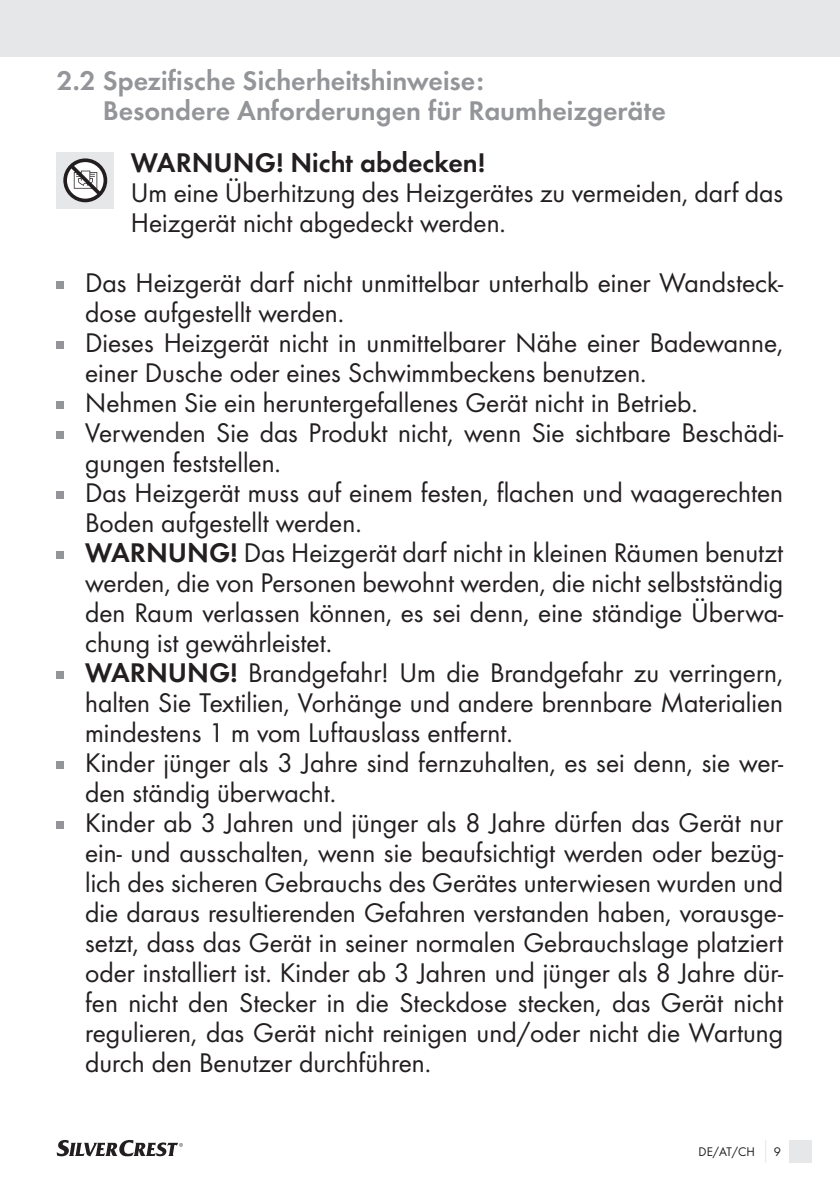
<style>
.page{position:relative;width:840px;height:1191px;background:#fff}
.page>*{position:absolute;margin:0;border:0;box-sizing:border-box;transform-origin:0 0}
._04_Warnhinweise{font:28px/30px "Futura Pro";color:#231f20}
._04_Warnhinweise_Sub{font:600 28px/30px "Futura Pro";color:#939598}
._04_Warnhinweise-2{font:600 28px "Futura Pro";color:#231f20}
.t1{font:13px "Futura Pro";color:#231f20}
.s1{font-weight:600}
</style>
<div class="page">
<div style="left:0;top:0;width:839px;height:57px;background:#e6e7e9"></div>
<svg style="left:57px;top:1140px;width:126px;height:16px"></svg>
<div style="left:788px;top:1140px;width:23px;height:22px;background:#e6e7e9"></div>
<div style="left:57px;top:152px;width:57px;height:57px;background:#e6e7e9"></div>
<svg style="left:63px;top:158px;width:44px;height:44px"></svg>
<div style="left:57px;top:281px;width:7px;height:8px;background:#939598"></div>
<div style="left:57px;top:341px;width:7px;height:8px;background:#939598"></div>
<div style="left:57px;top:401px;width:7px;height:8px;background:#939598"></div>
<div style="left:57px;top:431px;width:7px;height:8px;background:#939598"></div>
<div style="left:57px;top:491px;width:7px;height:8px;background:#939598"></div>
<div style="left:57px;top:551px;width:7px;height:8px;background:#939598"></div>
<div style="left:57px;top:671px;width:7px;height:8px;background:#939598"></div>
<div style="left:57px;top:761px;width:7px;height:8px;background:#939598"></div>
<div style="left:57px;top:821px;width:7px;height:8px;background:#939598"></div>
<p class="_04_Warnhinweise_Sub" style="left:103px;top:63px;width:564px;text-indent:-46px">2.2 Spezifische Sicherheitshinweise:<br>Besondere Anforderungen für Raumheizgeräte</p>
<p class="_04_Warnhinweise-2" style="left:131px;top:142px;width:355px">WARNUNG! Nicht abdecken!</p>
<p class="_04_Warnhinweise" style="left:131px;top:176px;width:653px">Um eine Überhitzung des Heizgerätes zu vermeiden, darf das<br>Heizgerät nicht abgedeckt werden.</p>
<p class="_04_Warnhinweise" style="left:85px;top:266px;width:699px">Das Heizgerät darf nicht unmittelbar unterhalb einer Wandsteck&shy;dose aufgestellt werden.</p>
<p class="_04_Warnhinweise" style="left:85px;top:326px;width:699px">Dieses Heizgerät nicht in unmittelbarer Nähe einer Badewanne, einer Dusche oder eines Schwimmbeckens benutzen.</p>
<p class="_04_Warnhinweise" style="left:85px;top:386px;width:613px">Nehmen Sie ein heruntergefallenes Gerät nicht in Betrieb.</p>
<p class="_04_Warnhinweise" style="left:85px;top:416px;width:699px">Verwenden Sie das Produkt nicht, wenn Sie sichtbare Beschädi&shy;gungen feststellen.</p>
<p class="_04_Warnhinweise" style="left:85px;top:476px;width:699px">Das Heizgerät muss auf einem festen, flachen und waagerechten<br>Boden aufgestellt werden.</p>
<p class="_04_Warnhinweise" style="left:85px;top:536px;width:699px;text-align:justify"><span class="s1">WARNUNG!</span> Das Heizgerät darf nicht in kleinen Räumen benutzt werden, die von Personen bewohnt werden, die nicht selbstständig den Raum verlassen können, es sei denn, eine ständige Überwa&shy;chung ist gewährleistet.</p>
<p class="_04_Warnhinweise" style="left:85px;top:656px;width:699px;text-align:justify"><span class="s1">WARNUNG!</span> Brandgefahr! Um die Brandgefahr zu verringern, halten Sie Textilien, Vorhänge und andere brennbare Materialien mindestens 1 m vom Luftauslass entfernt.</p>
<p class="_04_Warnhinweise" style="left:85px;top:746px;width:699px">Kinder jünger als 3 Jahre sind fernzuhalten, es sei denn, sie wer&shy;den ständig überwacht.</p>
<p class="_04_Warnhinweise" style="left:85px;top:806px;width:699px;text-align:justify">Kinder ab 3 Jahren und jünger als 8 Jahre dürfen das Gerät nur ein- und ausschalten, wenn sie beaufsichtigt werden oder bezüg&shy;lich des sicheren Gebrauchs des Gerätes unterwiesen wurden und die daraus resultierenden Gefahren verstanden haben, vorausge&shy;setzt, dass das Gerät in seiner normalen Gebrauchslage platziert oder installiert ist. Kinder ab 3 Jahren und jünger als 8 Jahre dür&shy;fen nicht den Stecker in die Steckdose stecken, das Gerät nicht regulieren, das Gerät nicht reinigen und/oder nicht die Wartung durch den Benutzer durchführen.</p>
<p class="t1" style="left:698px;top:1142px;width:58px">DE/AT/CH</p>
<p class="t1" style="left:773px;top:1142px;width:9px">9</p>
</div>
